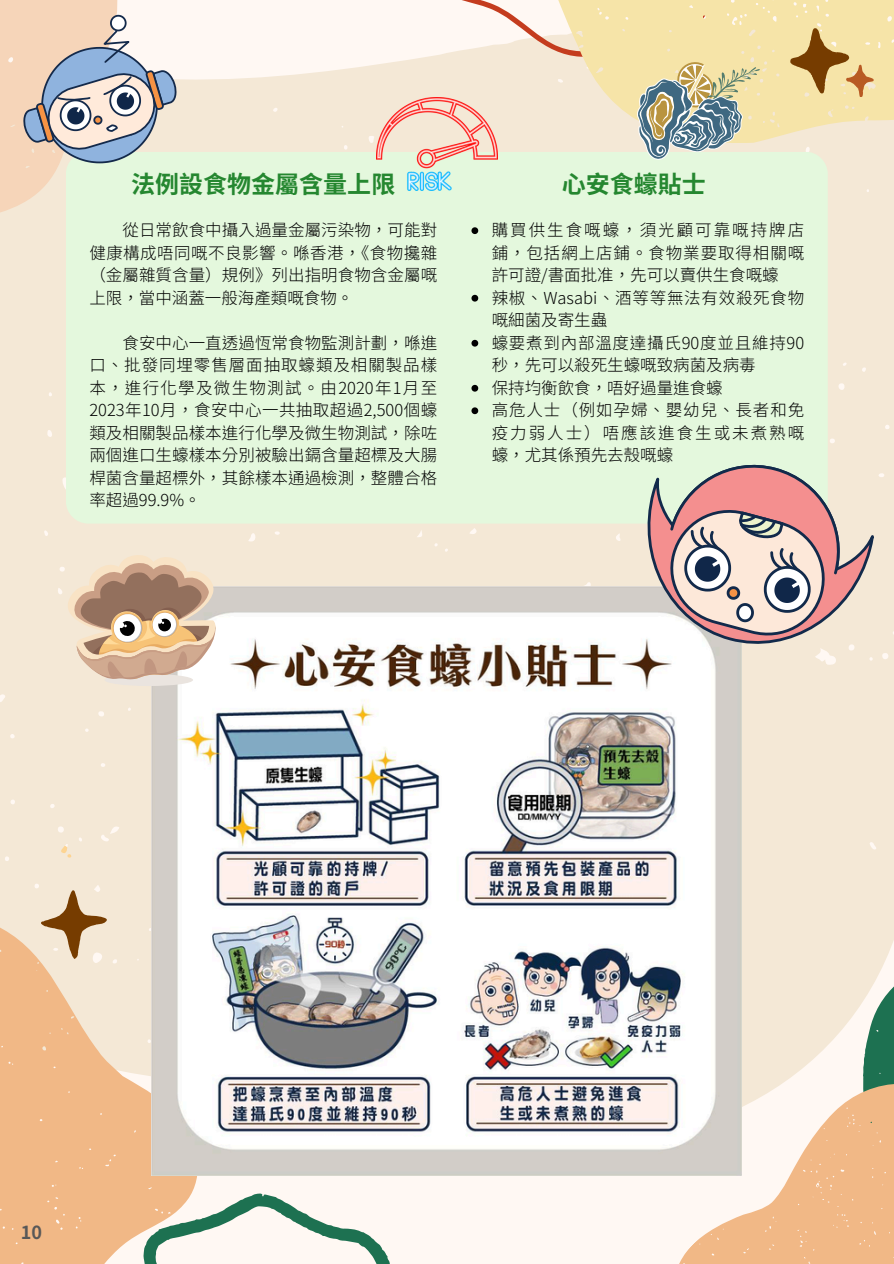
<style>
.page{position:relative;width:894px;height:1264px;background:#fff}
.page>*{position:absolute;margin:0;border:0;box-sizing:border-box;transform-origin:0 0}
.t1{font:700 24px "Noto Sans CJ Ktc";color:#258730}
.t2{font:700 18px "Noto Sans CJ Ktc";color:#585858}
.t3{font:300 16.5px/22.5px "Noto Sans CJ Ktc";letter-spacing:.005em;color:#000;text-align:justify}
.t4{font:300 16.5px/22.5px "Noto Sans CJ Ktc";letter-spacing:.045em;color:#000}
.t5{font:300 16.5px/22.5px "Noto Sans CJ Ktc";letter-spacing:.025em;color:#000}
</style>
<div class="page">
<div style="left:0;top:0;width:893px;height:1263px;background:#fff8f3"></div>
<svg style="left:244px;top:1193px;width:146px;height:70px"></svg>
<div style="left:0;top:77px;width:893px;height:939px;background:#f4e8d6"></div>
<svg style="left:0;top:845px;width:244px;height:418px;fill:#f1b886"></svg>
<svg style="left:862px;top:959px;width:31px;height:57px"></svg>
<svg style="left:647px;top:1016px;width:246px;height:247px"></svg>
<svg style="left:0;top:0;width:180px;height:268px;background:#f5dfc8"></svg>
<svg style="left:264px;top:0;width:629px;height:146px"></svg>
<svg style="left:789px;top:28px;width:84px;height:69px;background:#d5b67b"></svg>
<svg style="left:0;top:834px;width:142px;height:249px;background:#eed3b6"></svg>
<img style="left:151px;top:586px;width:590px;height:589px">
<div style="left:66px;top:152px;width:761px;height:371px;background:#e4f8dd;border-radius:23px"></div>
<svg style="left:471px;top:227px;width:7px;height:7px"></svg>
<svg style="left:471px;top:295px;width:7px;height:6px"></svg>
<svg style="left:471px;top:340px;width:7px;height:6px"></svg>
<svg style="left:471px;top:385px;width:7px;height:6px"></svg>
<svg style="left:471px;top:407px;width:7px;height:7px"></svg>
<svg style="left:647px;top:465px;width:226px;height:179px;background:#d2b6b2"></svg>
<svg style="left:23px;top:15px;width:153px;height:148px"></svg>
<svg style="left:107px;top:125px;width:10px;height:6px"></svg>
<div style="left:106px;top:124px;width:12px;height:8px;border:2px solid #142a4b;border-radius:50%"></div>
<img style="left:407px;top:160px;width:45px;height:31px">
<div style="left:105px;top:674px;width:88px;height:12px;background:#eae4df;border-radius:50%"></div>
<svg style="left:66px;top:554px;width:149px;height:125px;background:#d0b59d"></svg>
<svg style="left:377px;top:0;width:383px;height:160px"></svg>
<p class="t1" style="left:131px;top:165px;width:265px">法例設食物金屬含量上限</p>
<p class="t3" style="left:89px;top:218px;width:349px;text-indent:33px">從日常飲食中攝入過量金屬污染物，可能對健康構成唔同嘅不良影響。喺香港，《食物攙雜（金屬雜質含量）規例》列出指明食物含金屬嘅上限，當中涵蓋一般海產類嘅食物。</p>
<p class="t3" style="left:89px;top:331px;width:349px;text-indent:33px">食安中心一直透過恆常食物監測計劃，喺進口、批發同埋零售層面抽取蠔類及相關製品樣本，進行化學及微生物測試。由2020年1月至2023年10月，食安中心一共抽取超過2,500個蠔類及相關製品樣本進行化學及微生物測試，除咗兩個進口生蠔樣本分別被驗出鎘含量超標及大腸桿菌含量超標外，其餘樣本通過檢測，整體合格率超過99.9%。</p>
<p class="t1" style="left:561px;top:165px;width:143px">心安食蠔貼士</p>
<p class="t3" style="left:491px;top:218px;width:314px">購買供生食嘅蠔，須光顧可靠嘅持牌店鋪，包括網上店鋪。食物業要取得相關嘅許可證/書面批准，先可以賣供生食嘅蠔</p>
<p class="t5" style="left:491px;top:286px;width:314px">辣椒、Wasabi、酒等等無法有效殺死食物嘅細菌及寄生蟲</p>
<p class="t4" style="left:491px;top:331px;width:314px">蠔要煮到內部溫度達攝氏90度並且維持90秒，先可以殺死生蠔嘅致病菌及病毒</p>
<h1 class="t3" style="left:491px;top:376px;width:232px">保持均衡飲食，唔好過量進食蠔</h1>
<h1 class="t3" style="left:491px;top:398px;width:314px">高危人士（例如孕婦、嬰幼兒、長者和免疫力弱人士）唔應該進食生或未煮熟嘅蠔，尤其係預先去殼嘅蠔</h1>
<p class="t2" style="left:21px;top:1217px;width:23px">10</p>
</div>
